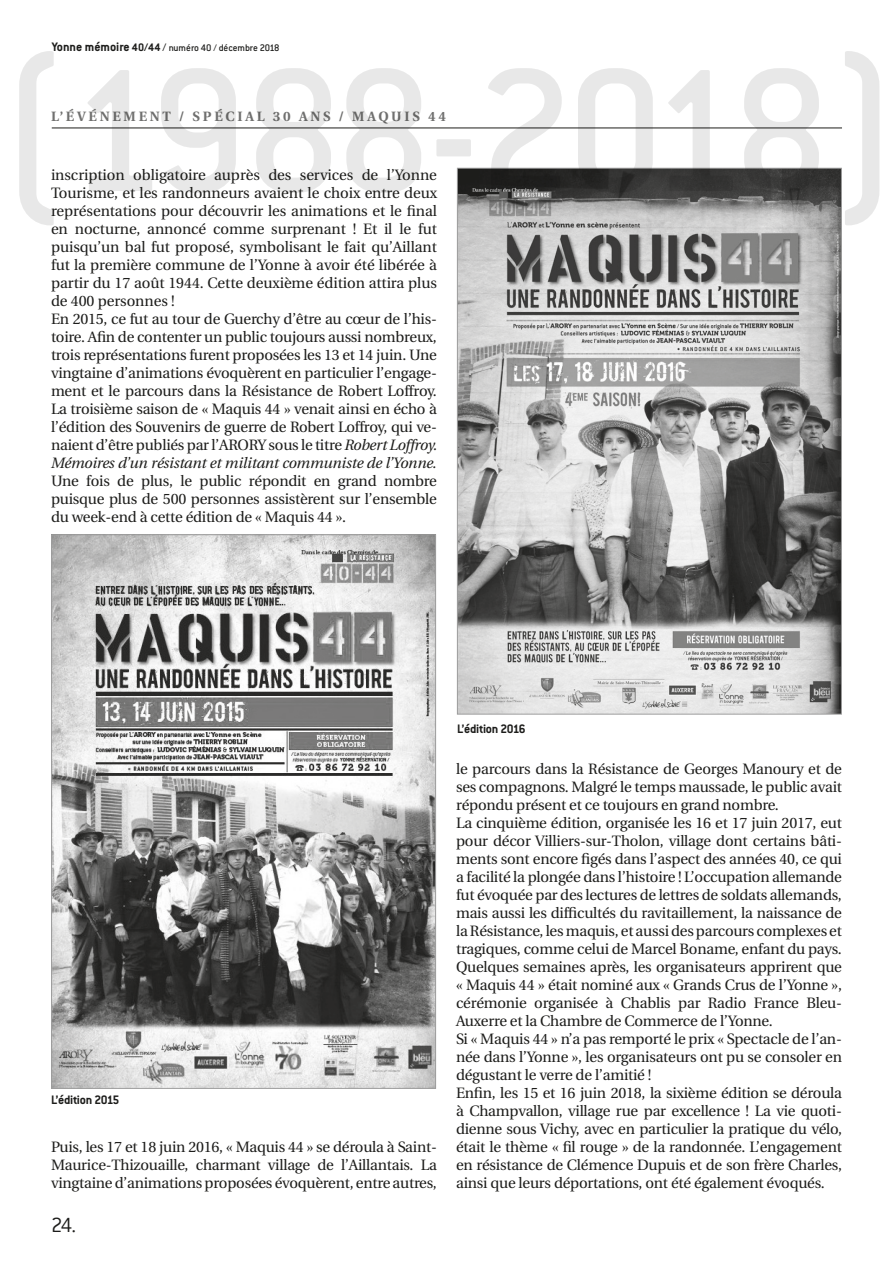
<style>
.page{position:relative;width:893px;height:1263px;background:#fff}
.page>*{position:absolute;margin:0;border:0;box-sizing:border-box;transform-origin:0 0}
.t1{font:300 22.5px "Conduit ITC";color:#1d1d1b}
.t2{font:15px/18px "Utopia";letter-spacing:-.015em;color:#1d1d1b}
.t3{font:700 13.5px "Utopia";letter-spacing:.2em;color:#70706f}
.t4{font:700 13.5px "Conduit ITC";letter-spacing:-.025em;color:#1d1d1b}
.t5{font:500 10.5px "Conduit ITC";letter-spacing:-.01em;color:#1d1d1b}
.s1{font-weight:700;font-size:13.5px}
.s2{font-weight:700;font-size:12px}
.s3{font-size:12px}
.s4{font-style:italic}
</style>
<div class="page">
<svg style="left:51px;top:534px;width:385px;height:555px"></svg>
<svg style="left:457px;top:225px;width:385px;height:490px;background:#a3a3a3"></svg>
<svg style="left:19px;top:51px;width:860px;height:174px"></svg>
<p class="t5" style="left:52px;top:42px;width:229px"><span class="s1">Yonne mémoire</span> <span class="s2">40/44</span> <span class="s3">/</span> numéro 40 / décembre 2018</p>
<p class="t3" style="left:51px;top:108px;width:396px">L’ÉVÉNEMENT / SPÉCIAL 30 ANS / MAQUIS 44</p>
<p class="t2" style="left:51px;top:166px;width:388px">inscription obligatoire auprès des services de l’Yonne Tourisme, et les randonneurs avaient le choix entre deux représentations pour découvrir les animations et le final en nocturne, annoncé comme surprenant ! Et il le fut puisqu’un bal fut proposé, symbolisant le fait qu’Aillant fut la première commune de l’Yonne à avoir été libérée à partir du 17 août 1944. Cette deuxième édition attira plus de 400 personnes !<br>En 2015, ce fut au tour de Guerchy d’être au cœur de l’his&shy;toire. Afin de contenter un public toujours aussi nombreux, trois représentations furent proposées les 13 et 14 juin. Une vingtaine d’animations évoquèrent en particulier l’engage&shy;ment et le parcours dans la Résistance de Robert Loffroy.<br>La troisième saison de « Maquis 44 » venait ainsi en écho à l’édition des Souvenirs de guerre de Robert Loffroy, qui ve&shy;naient d’être publiés par l’ARORY sous le titre <span class="s4">Robert Loffroy.<br>Mémoires d’un résistant et militant communiste de l’Yonne.</span></p>
<p class="t2" style="left:51px;top:472px;width:387px;text-align:justify">Une fois de plus, le public répondit en grand nombre puisque plus de 500 personnes assistèrent sur l’ensemble du week-end à cette édition de « Maquis 44 ».</p>
<p class="t4" style="left:51px;top:1092px;width:70px">L’édition 2015</p>
<p class="t2" style="left:51px;top:1138px;width:387px;text-align:justify">Puis, les 17 et 18 juin 2016, « Maquis 44 » se déroula à Saint-Maurice-Thizouaille, charmant village de l’Aillantais. La vingtaine d’animations proposées évoquèrent, entre autres,</p>
<h1 class="t1" style="left:51px;top:1213px;width:27px">24.</h1>
<p class="t4" style="left:457px;top:721px;width:70px">L’édition 2016</p>
<p class="t2" style="left:456px;top:760px;width:387px">le parcours dans la Résistance de Georges Manoury et de ses compagnons. Malgré le temps maussade, le public avait répondu présent et ce toujours en grand nombre.<br>La cinquième édition, organisée les 16 et 17 juin 2017, eut pour décor Villiers-sur-Tholon, village dont certains bâti&shy;ments sont encore figés dans l’aspect des années 40, ce qui a facilité la plongée dans l’histoire ! L’occupation allemande fut évoquée par des lectures de lettres de soldats allemands, mais aussi les difficultés du ravitaillement, la naissance de la Résistance, les maquis, et aussi des parcours complexes et tragiques, comme celui de Marcel Boname, enfant du pays.<br>Quelques semaines après, les organisateurs apprirent que « Maquis 44 » était nominé aux « Grands Crus de l’Yonne », cérémonie organisée à Chablis par Radio France Bleu-Auxerre et la Chambre de Commerce de l’Yonne.<br>Si « Maquis 44 » n’a pas remporté le prix « Spectacle de l’an&shy;née dans l’Yonne », les organisateurs ont pu se consoler en dégustant le verre de l’amitié !<br>Enfin, les 15 et 16 juin 2018, la sixième édition se déroula à Champvallon, village rue par excellence ! La vie quoti&shy;dienne sous Vichy, avec en particulier la pratique du vélo, était le thème « fil rouge » de la randonnée. L’engagement en résistance de Clémence Dupuis et de son frère Charles, ainsi que leurs déportations, ont été également évoqués.</p>
</div>
